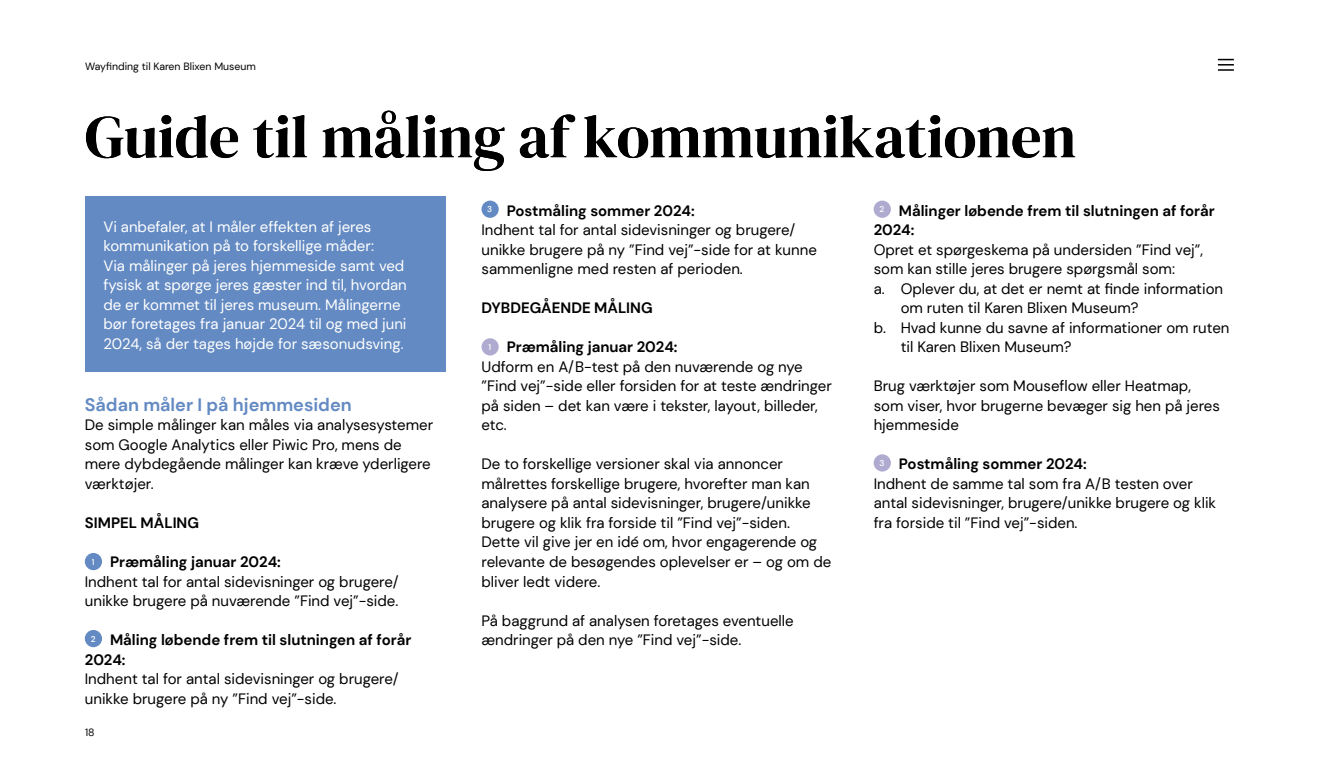
<style>
.page{position:relative;width:1319px;height:766px;background:#fff}
.page>*{position:absolute;margin:0;border:0;box-sizing:border-box;transform-origin:0 0}
.t1{font:60px "DM Serif Display";color:#000}
.t2{font:700 18px "DM Sans";color:#638ac2}
.t3{font:15px/19.5px "DM Sans";color:#000}
.t4{font:15px/19.5px "DM Sans";color:#fff}
.t5{font:700 15px/19.5px "DM Sans";color:#000}
.t6{font:10.5px "DM Sans";color:#000}
.s1{font-weight:700}
</style>
<div class="page">
<svg style="left:1217px;top:59px;width:16px;height:12px"></svg>
<div style="left:85px;top:553px;width:17px;height:17px;background:#638ac2;border-radius:50%"></div>
<div style="left:85px;top:629px;width:17px;height:18px;background:#638ac2;border-radius:50%"></div>
<div style="left:873px;top:200px;width:17px;height:18px;background:#afaad0;border-radius:50%"></div>
<div style="left:873px;top:454px;width:17px;height:17px;background:#afaad0;border-radius:50%"></div>
<div style="left:481px;top:200px;width:17px;height:18px;background:#638ac2;border-radius:50%"></div>
<div style="left:481px;top:338px;width:17px;height:17px;background:#afaad0;border-radius:50%"></div>
<div style="left:85px;top:196px;width:360px;height:176px;background:#638ac2"></div>
<p class="t6" style="left:85px;top:60px;width:172px">Wayfinding til Karen Blixen Museum</p>
<h1 class="t1" style="left:85px;top:102px;width:992px">Guide til måling af kommunikationen</h1>
<p class="t4" style="left:103px;top:216px;width:305px">Vi anbefaler, at I måler effekten af jeres kommunikation på to forskellige måder:<br>Via målinger på jeres hjemmeside samt ved fysisk at spørge jeres gæster ind til, hvordan de er kommet til jeres museum. Målingerne bør foretages fra januar 2024 til og med juni 2024, så der tages højde for sæsonudsving.</p>
<p class="t2" style="left:85px;top:393px;width:268px">Sådan måler I på hjemmesiden</p>
<p class="t3" style="left:85px;top:415px;width:350px">De simple målinger kan måles via analysesystemer som Google Analytics eller Piwic Pro, mens de mere dybdegående målinger kan kræve yderligere værktøjer.</p>
<p class="t5" style="left:85px;top:513px;width:116px">SIMPEL MÅLING</p>
<p class="t3" style="left:85px;top:551px;width:315px;text-indent:7px"><sup>1</sup> <span class="s1">Præmåling januar 2024:<br></span>Indhent tal for antal sidevisninger og brugere/ unikke brugere på nuværende ”Find vej”-side.</p>
<p class="t5" style="left:85px;top:630px;width:328px;text-indent:6px"><sup>2</sup> Måling løbende frem til slutningen af forår<br>2024:</p>
<p class="t3" style="left:85px;top:668px;width:315px">Indhent tal for antal sidevisninger og brugere/ unikke brugere på ny ”Find vej”-side.</p>
<p class="t6" style="left:85px;top:725px;width:11px">18</p>
<p class="t3" style="left:481px;top:200px;width:337px;text-indent:6px"><sup>3</sup> <span class="s1">Postmåling sommer 2024:<br></span>Indhent tal for antal sidevisninger og brugere/ unikke brugere på ny ”Find vej”-side for at kunne sammenligne med resten af perioden.</p>
<p class="t5" style="left:481px;top:298px;width:173px">DYBDEGÅENDE MÅLING</p>
<p class="t3" style="left:481px;top:337px;width:352px;text-indent:7px"><sup>1</sup> <span class="s1">Præmåling januar 2024:<br></span>Udform en A/B-test på den nuværende og nye ”Find vej”-side eller forsiden for at teste ændringer på siden – det kan være i tekster, layout, billeder, etc.</p>
<p class="t3" style="left:481px;top:454px;width:351px">De to forskellige versioner skal via annoncer målrettes forskellige brugere, hvorefter man kan analysere på antal sidevisninger, brugere/unikke brugere og klik fra forside til ”Find vej”-siden.<br>Dette vil give jer en idé om, hvor engagerende og relevante de besøgendes oplevelser er – og om de bliver ledt videre.</p>
<p class="t3" style="left:481px;top:610px;width:314px">På baggrund af analysen foretages eventuelle ændringer på den nye ”Find vej”-side.</p>
<p class="t5" style="left:873px;top:201px;width:342px;text-indent:6px"><sup>2</sup> Målinger løbende frem til slutningen af forår<br>2024:</p>
<p class="t3" style="left:873px;top:239px;width:331px">Opret et spørgeskema på undersiden ”Find vej”,</p>
<p class="t3" style="left:873px;top:259px;width:303px">som kan stille jeres brugere spørgsmål som:</p>
<p class="t3" style="left:873px;top:278px;width:351px">a. Oplever du, at det er nemt at finde information</p>
<p class="t3" style="left:900px;top:298px;width:239px">om ruten til Karen Blixen Museum?</p>
<p class="t3" style="left:873px;top:317px;width:357px">b. Hvad kunne du savne af informationer om ruten</p>
<p class="t3" style="left:900px;top:337px;width:172px">til Karen Blixen Museum?</p>
<p class="t3" style="left:873px;top:376px;width:348px">Brug værktøjer som Mouseflow eller Heatmap, som viser, hvor brugerne bevæger sig hen på jeres hjemmeside</p>
<p class="t3" style="left:873px;top:454px;width:344px;text-indent:6px"><sup>3</sup> <span class="s1">Postmåling sommer 2024:<br></span>Indhent de samme tal som fra A/B testen over antal sidevisninger, brugere/unikke brugere og klik fra forside til ”Find vej”-siden.</p>
</div>
